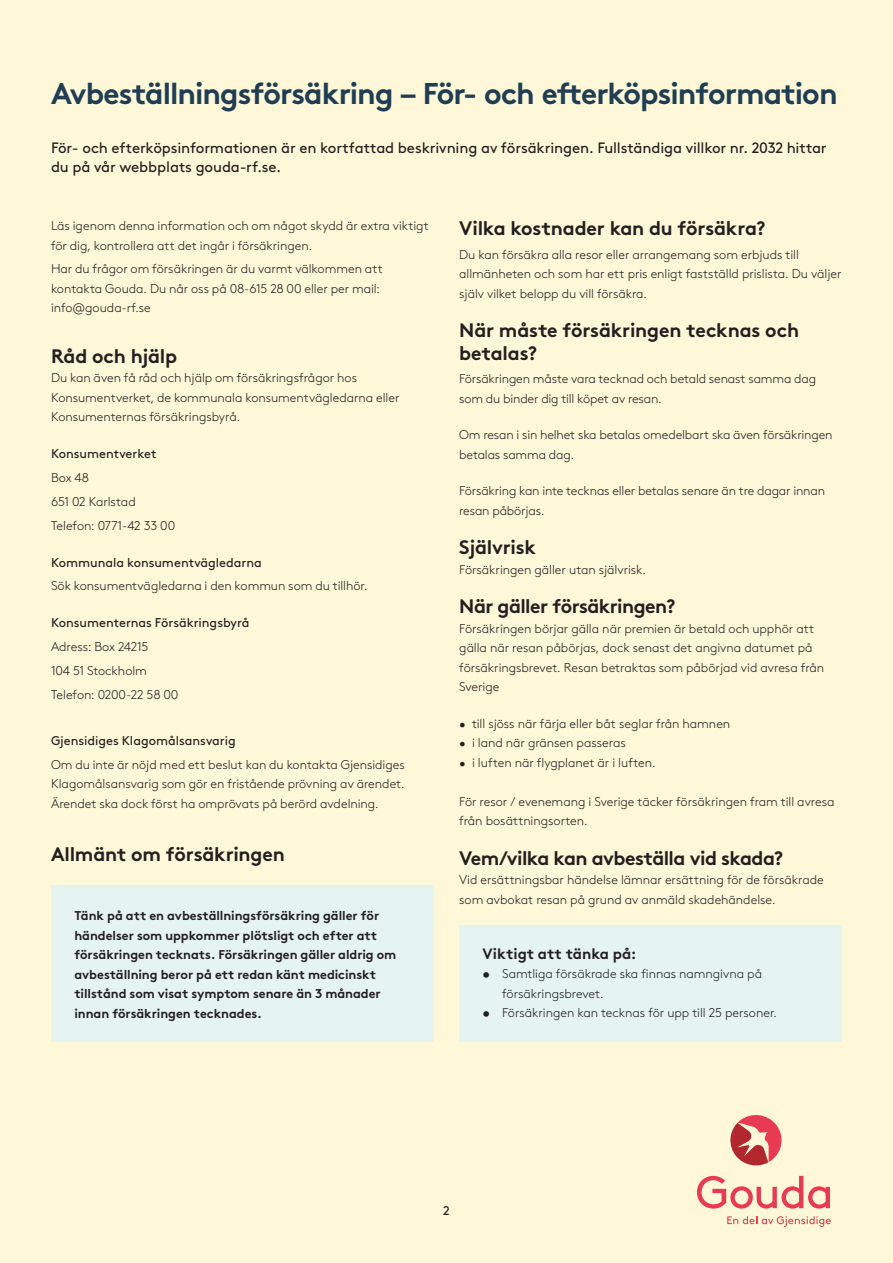
<style>
.page{position:relative;width:893px;height:1263px;background:#fef7d8}
.page>*{position:absolute;margin:0;border:0;box-sizing:border-box;transform-origin:0 0}
.t1{font:700 30px "Gjen Brown OT";letter-spacing:-.035em;color:#203e53}
.t2{font:700 19.5px/22.5px "Gjen Brown OT";letter-spacing:-.015em;color:#231f20}
.t3{font:15px/19.5px "Gjen Brown OT";letter-spacing:-.01em;color:#231f20}
.t4{font:15px "Gjen Brown OT Bold Alt";letter-spacing:-.005em;color:#231f20}
.t5{font:300 12.75px/19.5px "Gjen Brown OT";letter-spacing:-.005em;color:#231f20}
.t6{font:700 12.75px/19.5px "Gjen Brown OT";letter-spacing:-.005em;color:#231f20}
.t7{font:12.75px "Gjen Brown OT";letter-spacing:-.005em;color:#231f20}
.s1{font-weight:700}
</style>
<div class="page">
<svg style="left:730px;top:1115px;width:52px;height:51px"></svg>
<svg style="left:697px;top:1176px;width:133px;height:32px"></svg>
<svg style="left:727px;top:1216px;width:104px;height:11px"></svg>
<div style="left:51px;top:885px;width:383px;height:157px;background:#e5f3f1"></div>
<div style="left:459px;top:926px;width:383px;height:116px;background:#e5f3f1"></div>
<h1 class="t1" style="left:51px;top:69px;width:788px">Avbeställningsförsäkring – För- och efterköpsinformation</h1>
<p class="t3" style="left:51px;top:137px;width:777px">För- och efterköpsinformationen är en kortfattad beskrivning av försäkringen. Fullständiga villkor nr. 2032 hittar du på vår webbplats gouda-rf.se.</p>
<p class="t5" style="left:51px;top:215px;width:379px">Läs igenom denna information och om något skydd är extra viktigt för dig, kontrollera att det ingår i försäkringen.</p>
<p class="t5" style="left:51px;top:258px;width:333px">Har du frågor om försäkringen är du varmt välkommen att kontakta Gouda. Du når oss på 08-615 28 00 eller per mail: info@gouda-rf.se</p>
<h2 class="t2" style="left:51px;top:343px;width:128px">Råd och hjälp</h2>
<p class="t5" style="left:51px;top:367px;width:350px">Du kan även få råd och hjälp om försäkringsfrågor hos<br>Konsumentverket, de kommunala konsumentvägledarna eller<br>Konsumenternas försäkringsbyrå.</p>
<p class="t7" style="left:51px;top:444px;width:107px">Konsumentverket</p>
<p class="t5" style="left:51px;top:465px;width:126px;line-height:23.7px">Box 48<br>651 02 Karlstad<br>Telefon: 0771-42 33 00</p>
<p class="t7" style="left:51px;top:552px;width:212px">Kommunala konsumentvägledarna</p>
<p class="t5" style="left:51px;top:575px;width:318px">Sök konsumentvägledarna i den kommun som du tillhör.</p>
<p class="t7" style="left:51px;top:613px;width:200px">Konsumenternas Försäkringsbyrå</p>
<p class="t5" style="left:51px;top:634px;width:129px;line-height:23.7px">Adress: Box 24215<br>104 51 Stockholm<br>Telefon: 0200-22 58 00</p>
<p class="t7" style="left:51px;top:731px;width:186px">Gjensidiges Klagomålsansvarig</p>
<p class="t5" style="left:51px;top:753px;width:355px;text-align:justify">Om du inte är nöjd med ett beslut kan du kontakta Gjensidiges Klagomålsansvarig som gör en fristående prövning av ärendet.<br>Ärendet ska dock först ha omprövats på berörd avdelning.</p>
<h2 class="t2" style="left:51px;top:841px;width:235px">Allmänt om försäkringen</h2>
<p class="t6" style="left:74px;top:904px;width:323px">Tänk på att en avbeställningsförsäkring gäller för händelser som uppkommer plötsligt och efter att försäkringen tecknats. Försäkringen gäller aldrig om avbeställning beror på ett redan känt medicinskt tillstånd som visat symptom senare än 3 månader innan försäkringen tecknades.</p>
<h2 class="t2" style="left:459px;top:215px;width:308px">Vilka kostnader kan du försäkra?</h2>
<p class="t5" style="left:459px;top:243px;width:384px">Du kan försäkra alla resor eller arrangemang som erbjuds till allmänheten och som har ett pris enligt fastställd prislista. Du väljer själv vilket belopp du vill försäkra.</p>
<h2 class="t2" style="left:459px;top:317px;width:341px">När måste försäkringen tecknas och betalas?</h2>
<p class="t5" style="left:459px;top:368px;width:358px">Försäkringen måste vara tecknad och betald senast samma dag som du binder dig till köpet av resan.</p>
<p class="t5" style="left:459px;top:424px;width:375px">Om resan i sin helhet ska betalas omedelbart ska även försäkringen betalas samma dag.</p>
<p class="t5" style="left:459px;top:480px;width:367px">Försäkring kan inte tecknas eller betalas senare än tre dagar innan resan påbörjas.</p>
<h2 class="t2" style="left:459px;top:534px;width:78px">Självrisk</h2>
<p class="t5" style="left:459px;top:559px;width:188px">Försäkringen gäller utan självrisk.</p>
<h2 class="t2" style="left:459px;top:593px;width:218px">När gäller försäkringen?</h2>
<p class="t5" style="left:459px;top:618px;width:366px">Försäkringen börjar gälla när premien är betald och upphör att gälla när resan påbörjas, dock senast det angivna datumet på försäkringsbrevet. Resan betraktas som påbörjad vid avresa från Sverige</p>
<p class="t5" style="left:459px;top:713px;width:273px">• till sjöss när färja eller båt seglar från hamnen</p>
<p class="t5" style="left:459px;top:732px;width:168px">• i land när gränsen passeras</p>
<p class="t5" style="left:459px;top:752px;width:198px">• i luften när flygplanet är i luften.</p>
<p class="t5" style="left:459px;top:791px;width:377px">För resor / evenemang i Sverige täcker försäkringen fram till avresa från bosättningsorten.</p>
<h2 class="t2" style="left:459px;top:845px;width:325px">Vem/vilka kan avbeställa vid skada?</h2>
<p class="t5" style="left:459px;top:869px;width:366px">Vid ersättningsbar händelse lämnar ersättning för de försäkrade som avbokat resan på grund av anmäld skadehändelse.</p>
<p class="t4" style="left:483px;top:941px;width:155px">Viktigt att tänka på:</p>
<p class="t5" style="left:502px;top:963px;width:261px;text-indent:-19px"><span class="s1">•</span> Samtliga försäkrade ska finnas namngivna på försäkringsbrevet.</p>
<p class="t5" style="left:483px;top:1002px;width:296px"><span class="s1">•</span> Försäkringen kan tecknas för upp till 25 personer.</p>
<p class="t7" style="left:443px;top:1201px;width:8px">2</p>
</div>
